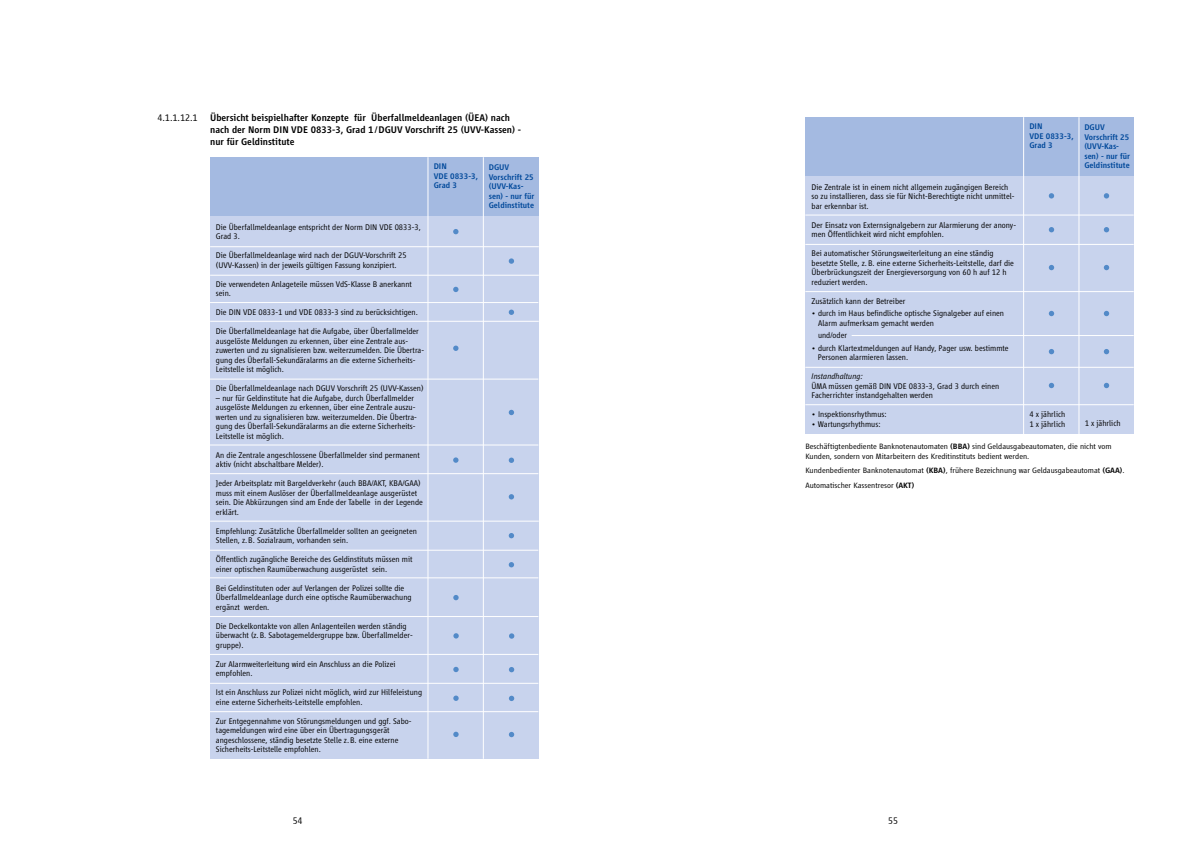
<style>
.page{position:relative;width:1191px;height:842px;background:#fff}
.page>*{position:absolute;margin:0;border:0;box-sizing:border-box;transform-origin:0 0}
.t1{font:500 10px/12px "Vialog LT";color:#000}
.t2{font:300 10px "Vialog LT";color:#000}
.t3{font:300 8.5px/9.5px "Vialog LT";color:#000}
.t4{font:500 8.5px/9.5px "Vialog LT";color:#0063af}
.t5{font:italic 300 8.5px "Vialog LT";color:#000}
.t6{font:300 8px/9.5px "Vialog LT";color:#000;scale:1.06 1}
.s1{font-weight:500}
</style>
<div class="page">
<div style="left:210px;top:158px;width:328px;height:601px;background:#c8d3ed"></div>
<div style="left:210px;top:157px;width:328px;height:59px;background:#a4bae1"></div>
<hr style="left:427px;top:157px;width:1px;height:602px;background:#fff">
<hr style="left:483px;top:157px;width:1px;height:602px;background:#fff">
<svg style="left:453px;top:229px;width:5px;height:5px"></svg>
<svg style="left:509px;top:258px;width:5px;height:6px"></svg>
<svg style="left:453px;top:287px;width:5px;height:5px"></svg>
<svg style="left:509px;top:310px;width:5px;height:5px"></svg>
<svg style="left:453px;top:346px;width:5px;height:5px"></svg>
<svg style="left:509px;top:410px;width:5px;height:5px"></svg>
<svg style="left:453px;top:457px;width:5px;height:6px"></svg>
<svg style="left:509px;top:458px;width:5px;height:5px"></svg>
<svg style="left:509px;top:494px;width:5px;height:5px"></svg>
<svg style="left:509px;top:533px;width:5px;height:5px"></svg>
<svg style="left:509px;top:562px;width:5px;height:5px"></svg>
<svg style="left:453px;top:595px;width:5px;height:5px"></svg>
<hr style="left:210px;top:246px;width:329px;height:1px;background:#fff">
<hr style="left:210px;top:275px;width:329px;height:1px;background:#fff">
<hr style="left:210px;top:302px;width:328px;height:1px;background:#fff">
<hr style="left:210px;top:321px;width:329px;height:1px;background:#fff">
<hr style="left:210px;top:379px;width:328px;height:1px;background:#fff">
<hr style="left:210px;top:444px;width:328px;height:1px;background:#fff">
<hr style="left:210px;top:577px;width:328px;height:1px;background:#fff">
<hr style="left:210px;top:473px;width:328px;height:1px;background:#fff">
<hr style="left:210px;top:521px;width:329px;height:1px;background:#fff">
<hr style="left:210px;top:550px;width:328px;height:1px;background:#fff">
<hr style="left:210px;top:616px;width:328px;height:1px;background:#fff">
<hr style="left:210px;top:654px;width:328px;height:1px;background:#fff">
<hr style="left:210px;top:683px;width:328px;height:1px;background:#fff">
<hr style="left:210px;top:711px;width:328px;height:1px;background:#fff">
<svg style="left:453px;top:633px;width:6px;height:5px"></svg>
<svg style="left:509px;top:633px;width:5px;height:6px"></svg>
<svg style="left:453px;top:667px;width:6px;height:5px"></svg>
<svg style="left:509px;top:667px;width:5px;height:5px"></svg>
<svg style="left:453px;top:695px;width:6px;height:6px"></svg>
<svg style="left:509px;top:696px;width:5px;height:5px"></svg>
<svg style="left:453px;top:732px;width:5px;height:5px"></svg>
<svg style="left:509px;top:732px;width:5px;height:5px"></svg>
<div style="left:805px;top:118px;width:328px;height:316px;background:#c8d3ed"></div>
<div style="left:805px;top:117px;width:328px;height:59px;background:#a4bae1"></div>
<hr style="left:1023px;top:117px;width:1px;height:317px;background:#fff">
<hr style="left:1078px;top:117px;width:1px;height:317px;background:#fff">
<svg style="left:1048px;top:193px;width:6px;height:6px"></svg>
<svg style="left:1103px;top:193px;width:6px;height:6px"></svg>
<svg style="left:1048px;top:227px;width:6px;height:5px"></svg>
<svg style="left:1103px;top:227px;width:6px;height:5px"></svg>
<svg style="left:1048px;top:265px;width:6px;height:5px"></svg>
<svg style="left:1103px;top:265px;width:6px;height:5px"></svg>
<svg style="left:1048px;top:311px;width:6px;height:5px"></svg>
<svg style="left:1103px;top:311px;width:6px;height:5px"></svg>
<svg style="left:1048px;top:349px;width:6px;height:5px"></svg>
<svg style="left:1103px;top:349px;width:6px;height:5px"></svg>
<svg style="left:1048px;top:383px;width:6px;height:5px"></svg>
<svg style="left:1103px;top:383px;width:6px;height:5px"></svg>
<hr style="left:805px;top:215px;width:328px;height:1px;background:#fff">
<hr style="left:805px;top:244px;width:328px;height:1px;background:#fff">
<hr style="left:805px;top:291px;width:328px;height:1px;background:#fff">
<hr style="left:851px;top:335px;width:282px;height:1px;background:#fff">
<hr style="left:805px;top:367px;width:328px;height:1px;background:#fff">
<hr style="left:805px;top:404px;width:328px;height:1px;background:#fff">
<p class="t2" style="left:157px;top:112px;width:42px">4.1.1.12.1</p>
<p class="t1" style="left:210px;top:112px;width:313px">Übersicht beispielhafter Konzepte für Überfallmeldeanlagen (ÜEA) nach nach der Norm DIN VDE 0833-3, Grad 1/DGUV Vorschrift 25 (UVV-Kassen) - nur für Geldinstitute</p>
<p class="t3" style="left:216px;top:222px;width:206px">Die Überfallmeldeanlage entspricht der Norm DIN VDE 0833-3,<br>Grad 3.</p>
<p class="t3" style="left:216px;top:251px;width:192px">Die Überfallmeldeanlage wird nach der DGUV-Vorschrift 25 (UVV-Kassen) in der jeweils gültigen Fassung konzipiert.</p>
<p class="t3" style="left:216px;top:279px;width:197px">Die verwendeten Anlageteile müssen VdS-Klasse B anerkannt sein.</p>
<p class="t3" style="left:216px;top:308px;width:203px">Die DIN VDE 0833-1 und VDE 0833-3 sind zu berücksichtigen.</p>
<p class="t3" style="left:216px;top:327px;width:210px">Die Überfallmeldeanlage hat die Aufgabe, über Überfallmelder ausgelöste Meldungen zu erkennen, über eine Zentrale aus&shy;zuwerten und zu signalisieren bzw. weiterzumelden. Die Übertra&shy;gung des Überfall-Sekundäralarms an die externe Sicherheits-Leitstelle ist möglich.</p>
<p class="t3" style="left:216px;top:384px;width:209px">Die Überfallmeldeanlage nach DGUV Vorschrift 25 (UVV-Kassen)</p>
<p class="t3" style="left:216px;top:393px;width:202px">– nur für Geldinstitute hat die Aufgabe, durch Überfallmelder ausgelöste Meldungen zu erkennen, über eine Zentrale auszu&shy;werten und zu signalisieren bzw. weiterzumelden. Die Übertra&shy;gung des Überfall-Sekundäralarms an die externe Sicherheits-Leitstelle ist möglich.</p>
<p class="t3" style="left:216px;top:450px;width:205px">An die Zentrale angeschlossene Überfallmelder sind permanent aktiv (nicht abschaltbare Melder).</p>
<p class="t3" style="left:216px;top:479px;width:208px">Jeder Arbeitsplatz mit Bargeldverkehr (auch BBA/AKT, KBA/GAA) muss mit einem Auslöser der Überfallmeldeanlage ausgerüstet sein. Die Abkürzungen sind am Ende der Tabelle in der Legende erklärt.</p>
<p class="t3" style="left:216px;top:526px;width:202px">Empfehlung: Zusätzliche Überfallmelder sollten an geeigneten<br>Stellen, z.B. Sozialraum, vorhanden sein.</p>
<p class="t3" style="left:216px;top:555px;width:198px">Öffentlich zugängliche Bereiche des Geldinstituts müssen mit einer optischen Raumüberwachung ausgerüstet sein.</p>
<p class="t3" style="left:216px;top:583px;width:197px">Bei Geldinstituten oder auf Verlangen der Polizei sollte die<br>Überfallmeldeanlage durch eine optische Raumüberwachung ergänzt werden.</p>
<p class="t3" style="left:216px;top:621px;width:198px">Die Deckelkontakte von allen Anlagenteilen werden ständig überwacht (z.B. Sabotagemeldergruppe bzw. Überfallmelder&shy;gruppe).</p>
<p class="t3" style="left:216px;top:659px;width:181px">Zur Alarmweiterleitung wird ein Anschluss an die Polizei empfohlen.</p>
<p class="t3" style="left:216px;top:688px;width:208px">Ist ein Anschluss zur Polizei nicht möglich, wird zur Hilfeleistung eine externe Sicherheits-Leitstelle empfohlen.</p>
<p class="t3" style="left:216px;top:716px;width:197px">Zur Entgegennahme von Störungsmeldungen und ggf. Sabo&shy;tagemeldungen wird eine über ein Übertragungsgerät angeschlossene, ständig besetzte Stelle z.B. eine externe Sicherheits-Leitstelle empfohlen.</p>
<p class="t4" style="left:434px;top:162px;width:46px">DIN<br>VDE 0833-3,<br>Grad 3</p>
<p class="t4" style="left:489px;top:163px;width:47px">DGUV<br>Vorschrift 25 (UVV-Kas&shy;sen) - nur für<br>Geldinstitute</p>
<p class="t4" style="left:1029px;top:122px;width:46px">DIN<br>VDE 0833-3,<br>Grad 3</p>
<p class="t4" style="left:1084px;top:123px;width:47px">DGUV<br>Vorschrift 25 (UVV-Kas&shy;sen) - nur für<br>Geldinstitute</p>
<p class="t3" style="left:811px;top:182px;width:204px">Die Zentrale ist in einem nicht allgemein zugängigen Bereich so zu installieren, dass sie für Nicht-Berechtigte nicht unmittel&shy;bar erkennbar ist.</p>
<p class="t3" style="left:811px;top:220px;width:206px">Der Einsatz von Externsignalgebern zur Alarmierung der anony&shy;men Öffentlichkeit wird nicht empfohlen.</p>
<p class="t3" style="left:811px;top:249px;width:204px">Bei automatischer Störungsweiterleitung an eine ständig besetzte Stelle, z.B. eine externe Sicherheits-Leitstelle, darf die Überbrückungszeit der Energieversorgung von 60 h auf 12 h reduziert werden.</p>
<p class="t3" style="left:811px;top:296px;width:95px">Zusätzlich kann der Betreiber</p>
<p class="t3" style="left:818px;top:309px;width:187px;text-indent:-7px">• durch im Haus befindliche optische Signalgeber auf einen<br>Alarm aufmerksam gemacht werden</p>
<p class="t3" style="left:818px;top:331px;width:31px">und/oder</p>
<p class="t3" style="left:818px;top:343px;width:192px;text-indent:-6px">• durch Klartextmeldungen auf Handy, Pager usw. bestimmte<br>Personen alarmieren lassen.</p>
<p class="t5" style="left:811px;top:372px;width:53px">Instandhaltung:</p>
<p class="t3" style="left:811px;top:381px;width:189px">ÜMA müssen gemäß DIN VDE 0833-3, Grad 3 durch einen<br>Facherrichter instandgehalten werden</p>
<p class="t3" style="left:811px;top:410px;width:77px">• Inspektionsrhythmus:</p>
<p class="t3" style="left:811px;top:419px;width:70px">• Wartungsrhythmus:</p>
<p class="t3" style="left:1029px;top:410px;width:37px">4 x jährlich<br>1 x jährlich</p>
<p class="t3" style="left:1084px;top:419px;width:37px">1 x jährlich</p>
<p class="t6" style="left:805px;top:442px;width:290px">Beschäftigtenbediente Banknotenautomaten <span class="s1">(BBA)</span> sind Geldausgabeautomaten, die nicht vom<br>Kunden, sondern von Mitarbeitern des Kreditinstituts bedient werden.</p>
<p class="t6" style="left:805px;top:463px;width:303px;line-height:14.5px">Kundenbedienter Banknotenautomat <span class="s1">(KBA)</span>, frühere Bezeichnung war Geldausgabeautomat <span class="s1">(GAA)</span>.<br>Automatischer Kassentresor <span class="s1">(AKT)</span></p>
<p class="t2" style="left:293px;top:815px;width:12px">54</p>
<p class="t2" style="left:888px;top:815px;width:12px">55</p>
</div>
